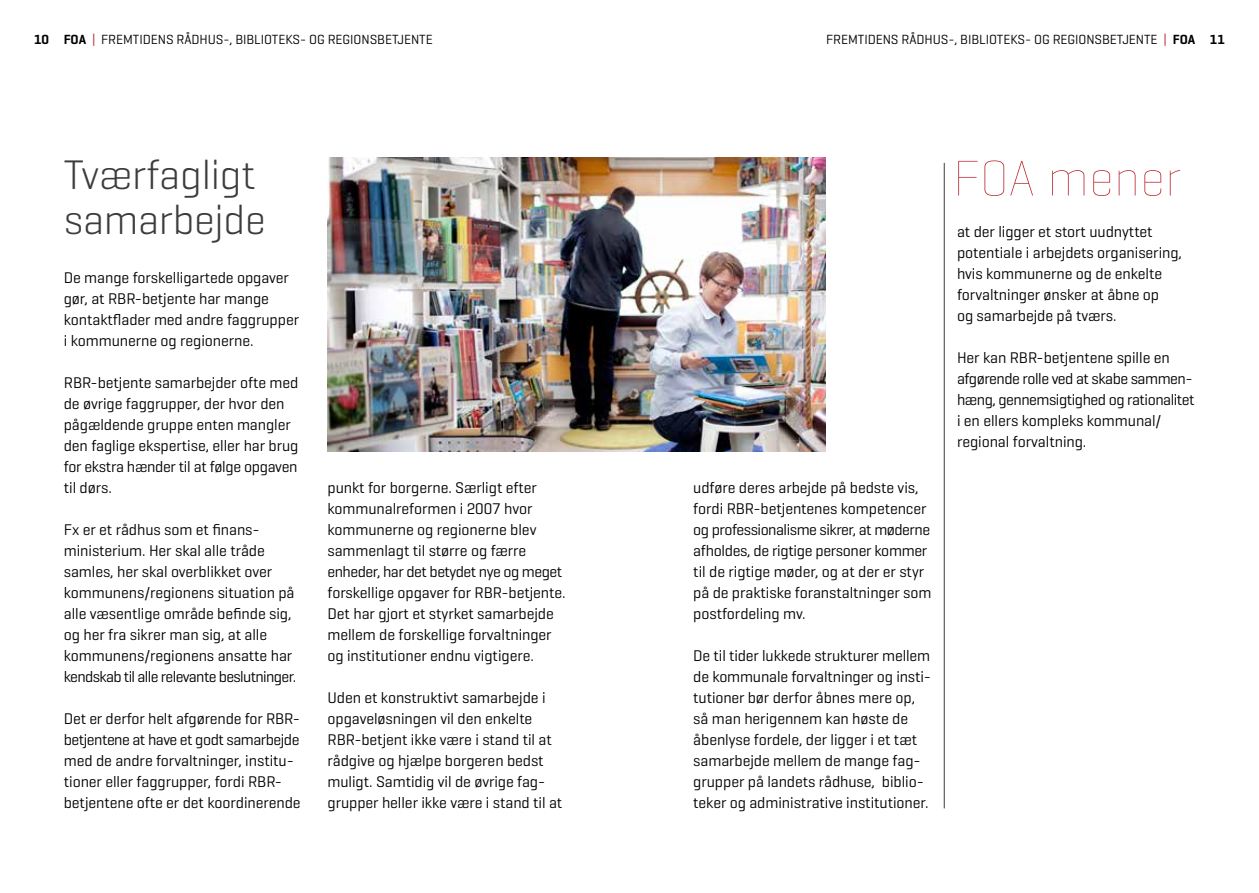
<style>
.page{position:relative;width:1259px;height:893px;background:#fff}
.page>*{position:absolute;margin:0;border:0;box-sizing:border-box;transform-origin:0 0}
.t1{font:100 51px "Geogrotesque";color:#ba2a30}
.t2{font:300 42px/45px "Geogrotesque";letter-spacing:-.005em;color:#3c3c3b}
.t3{font:15.75px/21px "Geogrotesque";letter-spacing:-.005em;color:#000}
.t4{font:13.5px "Geogrotesque";letter-spacing:-.005em;color:#000}
.s1{font-weight:600}
.s2{color:#ba2a30}
</style>
<div class="page">
<img style="left:327px;top:157px;width:498px;height:294px">
<hr style="left:944px;top:163px;width:1px;height:645px;background:#3c3c3b">
<p class="t4" style="left:34px;top:31px;width:400px"><span class="s1">10 FOA</span> <span class="s2">|</span> FREMTIDENS RÅDHUS-, BIBLIOTEKS- OG REGIONSBETJENTE</p>
<p class="t4" style="left:826px;top:31px;width:400px">FREMTIDENS RÅDHUS-, BIBLIOTEKS- OG REGIONSBETJENTE <span class="s2">|</span> <span class="s1">FOA 11</span></p>
<h2 class="t2" style="left:64px;top:151px;width:203px">Tværfagligt samarbejde</h2>
<h1 class="t1" style="left:952px;top:146px;width:230px">FOA mener</h1>
<p class="t3" style="left:957px;top:220px;width:227px">at der ligger et stort uudnyttet potentiale i arbejdets organisering, hvis kommunerne og de enkelte forvaltninger ønsker at åbne op<br>og samarbejde på tværs.</p>
<p class="t3" style="left:957px;top:346px;width:239px">Her kan RBR-betjentene spille en afgørende rolle ved at skabe sammen&shy;hæng, gennemsigtighed og rationalitet i en ellers kompleks kommunal/ regional forvaltning.</p>
<p class="t3" style="left:64px;top:267px;width:237px">De mange forskelligartede opgaver gør, at RBR-betjente har mange kontaktflader med andre faggrupper i kommunerne og regionerne.</p>
<p class="t3" style="left:64px;top:372px;width:236px">RBR-betjente samarbejder ofte med de øvrige faggrupper, der hvor den pågældende gruppe enten mangler den faglige ekspertise, eller har brug for ekstra hænder til at følge opgaven til dørs.</p>
<p class="t3" style="left:64px;top:519px;width:234px">Fx er et rådhus som et finans&shy;ministerium. Her skal alle tråde samles, her skal overblikket over kommunens/regionens situation på alle væsentlige område befinde sig, og her fra sikrer man sig, at alle kommunens/regionens ansatte har kendskab til alle relevante beslutninger.</p>
<p class="t3" style="left:64px;top:708px;width:238px">Det er derfor helt afgørende for RBR&shy;betjentene at have et godt samarbejde med de andre forvaltninger, institu&shy;tioner eller faggrupper, fordi RBR&shy;betjentene ofte er det koordinerende</p>
<p class="t3" style="left:693px;top:477px;width:240px">udføre deres arbejde på bedste vis, fordi RBR-betjentenes kompetencer og professionalisme sikrer, at møderne afholdes, de rigtige personer kommer til de rigtige møder, og at der er styr på de praktiske foranstaltninger som postfordeling mv.</p>
<p class="t3" style="left:693px;top:645px;width:239px">De til tider lukkede strukturer mellem de kommunale forvaltninger og insti&shy;tutioner bør derfor åbnes mere op, så man herigennem kan høste de åbenlyse fordele, der ligger i et tæt samarbejde mellem de mange fag&shy;grupper på landets rådhuse, biblio&shy;teker og administrative institutioner.</p>
<p class="t3" style="left:327px;top:477px;width:240px">punkt for borgerne. Særligt efter kommunalreformen i 2007 hvor kommunerne og regionerne blev sammenlagt til større og færre enheder, har det betydet nye og meget forskellige opgaver for RBR-betjente.<br>Det har gjort et styrket samarbejde mellem de forskellige forvaltninger og institutioner endnu vigtigere.</p>
<p class="t3" style="left:327px;top:687px;width:236px">Uden et konstruktivt samarbejde i opgaveløsningen vil den enkelte RBR-betjent ikke være i stand til at rådgive og hjælpe borgeren bedst muligt. Samtidig vil de øvrige fag&shy;grupper heller ikke være i stand til at</p>
</div>
